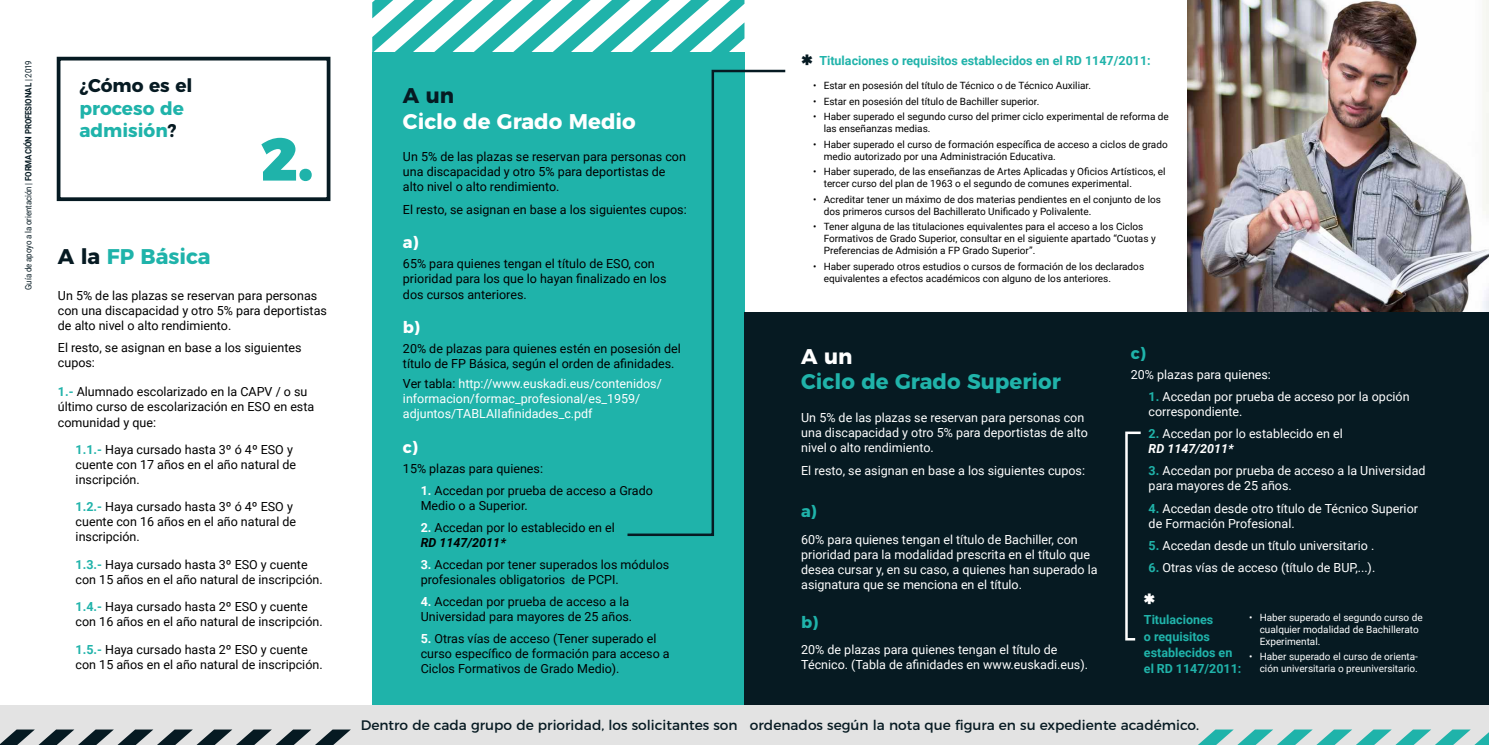
<style>
.page{position:relative;width:1489px;height:745px;background:#fff}
.page>*{position:absolute;margin:0;border:0;box-sizing:border-box;transform-origin:0 0}
.t1{font:900 60px "Montserrat";color:#1fb3aa}
.t2{font:700 31.25px "Montserrat";color:#061a22}
.t3{font:700 31.25px "Montserrat";color:#fff}
.t4{font:700 21.25px "Montserrat";color:#fff}
.t5{font:700 21.25px "Montserrat";color:#20b3aa}
.t6{font:700 21.25px "Montserrat";color:#1fb3aa}
.t7{font:700 21.25px "Montserrat";color:#061a22}
.t8{font:700 18.5px/22.1px "Montserrat";color:#1fb3aa}
.t9{font:700 18.5px "Montserrat";color:#061a22}
.t10{font:700 16.25px "Montserrat";color:#fff}
.t11{font:700 16.25px "Montserrat";color:#1fb3aa}
.t12{font:13.75px "Montserrat";color:#061a22}
.t13{font:12.5px/15px "Roboto";color:#000}
.t14{font:12.5px/15px "Roboto";color:#fff}
.t15{font:700 12.5px/16.2px "Roboto";color:#20b3aa}
.t16{font:10px/12px "Roboto";color:#000}
.t17{font:10px/12px "Roboto";color:#fff}
.t18{font:8.75px "Roboto";letter-spacing:-.01em;color:#061a22;scale:.9 1}
.s1{font-weight:700}
.s2{color:#061a22}
.s3{font-weight:700;color:#20b3aa}
.s4{color:#000}
.s5{font-weight:700;color:#fff}
.s6{font-weight:700;font-style:italic}
</style>
<div class="page">
<div style="left:372px;top:52px;width:372px;height:692px;background:#1fb3aa"></div>
<div style="left:57px;top:57px;width:273px;height:144px;border:4px solid #061a22"></div>
<svg style="left:372px;top:0;width:372px;height:52px"></svg>
<img style="left:1187px;top:0;width:301px;height:312px">
<div style="left:744px;top:312px;width:744px;height:432px;background:#061a22"></div>
<svg style="left:627px;top:68px;width:159px;height:468px"></svg>
<svg style="left:1125px;top:431px;width:16px;height:210px"></svg>
<div style="left:0;top:704px;width:1488px;height:40px;background:#e3e3e3"></div>
<svg style="left:0;top:729px;width:351px;height:15px"></svg>
<svg style="left:1199px;top:729px;width:289px;height:15px"></svg>
<p class="t18" style="left:22px;top:289px;width:256px;rotate:-90deg">Guía de apoyo a la orientación | <span class="s1">FORMACIÓN PROFESIONAL</span> | 2019</p>
<h3 class="t9" style="left:79px;top:71px;width:115px">¿Cómo es el</h3>
<h3 class="t8" style="left:79px;top:95px;width:106px">proceso de admisión<span class="s2">?</span></h3>
<h1 class="t1" style="left:260px;top:109px;width:54px">2.</h1>
<h3 class="t6" style="left:58px;top:238px;width:154px"><span class="s2">A la</span> FP Básica</h3>
<p class="t13" style="left:58px;top:287px;width:270px">Un 5% de las plazas se reservan para personas con una discapacidad y otro 5% para deportistas de alto nivel o alto rendimiento.</p>
<p class="t13" style="left:58px;top:339px;width:245px">El resto, se asignan en base a los siguientes cupos:</p>
<p class="t13" style="left:58px;top:384px;width:258px"><span class="s3">1.-</span> Alumnado escolarizado en la CAPV / o su último curso de escolarización en ESO en esta comunidad y que:</p>
<p class="t13" style="left:76px;top:441px;width:222px"><span class="s3">1.1.-</span> Haya cursado hasta 3º ó 4º ESO y cuente con 17 años en el año natural de inscripción.</p>
<p class="t13" style="left:76px;top:498px;width:222px"><span class="s3">1.2.-</span> Haya cursado hasta 3º ó 4º ESO y cuente con 16 años en el año natural de inscripción.</p>
<p class="t13" style="left:76px;top:556px;width:248px"><span class="s3">1.3.-</span> Haya cursado hasta 3º ESO y cuente con 15 años en el año natural de inscripción.</p>
<p class="t13" style="left:76px;top:598px;width:248px"><span class="s3">1.4.-</span> Haya cursado hasta 2º ESO y cuente con 16 años en el año natural de inscripción.</p>
<p class="t13" style="left:76px;top:641px;width:248px"><span class="s3">1.5.-</span> Haya cursado hasta 2º ESO y cuente con 15 años en el año natural de inscripción.</p>
<h3 class="t7" style="left:403px;top:78px;width:53px">A un</h3>
<h3 class="t4" style="left:403px;top:104px;width:234px">Ciclo de Grado Medio</h3>
<p class="t13" style="left:403px;top:149px;width:284px">Un 5% de las plazas se reservan para personas con una discapacidad y otro 5% para deportistas de alto nivel o alto rendimiento.</p>
<p class="t13" style="left:403px;top:201px;width:285px">El resto, se asignan en base a los siguientes cupos:</p>
<h3 class="t10" style="left:403px;top:229px;width:17px">a)</h3>
<p class="t13" style="left:403px;top:256px;width:265px">65% para quienes tengan el título de ESO, con prioridad para los que lo hayan finalizado en los dos cursos anteriores.</p>
<h3 class="t10" style="left:403px;top:314px;width:18px">b)</h3>
<p class="t13" style="left:403px;top:340px;width:279px">20% de plazas para quienes estén en posesión del título de FP Básica, según el orden de afinidades.</p>
<p class="t14" style="left:403px;top:375px;width:260px"><span class="s4">Ver tabla:</span> http://www.euskadi.eus/contenidos/ informacion/formac_profesional/es_1959/ adjuntos/TABLAIIafinidades_c.pdf</p>
<h3 class="t10" style="left:403px;top:433px;width:16px">c)</h3>
<p class="t13" style="left:403px;top:460px;width:142px">15% plazas para quienes:</p>
<p class="t13" style="left:420px;top:482px;width:234px"><span class="s5">1.</span> Accedan por prueba de acceso a Grado<br>Medio o a Superior.</p>
<p class="t13" style="left:420px;top:519px;width:196px"><span class="s5">2.</span> Accedan por lo establecido en el<br><span class="s6">RD 1147/2011*</span></p>
<p class="t13" style="left:420px;top:556px;width:250px"><span class="s5">3.</span> Accedan por tener superados los módulos profesionales obligatorios de PCPI.</p>
<p class="t13" style="left:420px;top:593px;width:213px"><span class="s5">4.</span> Accedan por prueba de acceso a la<br>Universidad para mayores de 25 años.</p>
<p class="t13" style="left:420px;top:630px;width:250px"><span class="s5">5.</span> Otras vías de acceso (Tener superado el curso específico de formación para acceso a<br>Ciclos Formativos de Grado Medio).</p>
<h2 class="t2" style="left:801px;top:40px;width:13px">*</h2>
<p class="t15" style="left:819px;top:51px;width:333px">Titulaciones o requisitos establecidos en el RD 1147/2011:</p>
<p class="t16" style="left:813px;top:79px;width:279px">• Estar en posesión del título de Técnico o de Técnico Auxiliar.</p>
<p class="t16" style="left:813px;top:95px;width:228px">• Estar en posesión del título de Bachiller superior.</p>
<p class="t16" style="left:823px;top:110px;width:346px;text-indent:-11px">• Haber superado el segundo curso del primer ciclo experimental de reforma de las enseñanzas medias.</p>
<p class="t16" style="left:823px;top:138px;width:345px;text-indent:-11px">• Haber superado el curso de formación específica de acceso a ciclos de grado medio autorizado por una Administración Educativa.</p>
<p class="t16" style="left:823px;top:165px;width:343px;text-indent:-11px">• Haber superado, de las enseñanzas de Artes Aplicadas y Oficios Artísticos, el tercer curso del plan de 1963 o el segundo de comunes experimental.</p>
<p class="t16" style="left:823px;top:193px;width:339px;text-indent:-11px">• Acreditar tener un máximo de dos materias pendientes en el conjunto de los dos primeros cursos del Bachillerato Unificado y Polivalente.</p>
<p class="t16" style="left:823px;top:220px;width:333px;text-indent:-11px">• Tener alguna de las titulaciones equivalentes para el acceso a los Ciclos<br>Formativos de Grado Superior, consultar en el siguiente apartado “Cuotas y<br>Preferencias de Admisión a FP Grado Superior”.</p>
<p class="t16" style="left:823px;top:260px;width:322px;text-indent:-11px">• Haber superado otros estudios o cursos de formación de los declarados equivalentes a efectos académicos con alguno de los anteriores.</p>
<h3 class="t4" style="left:801px;top:338px;width:53px">A un</h3>
<h3 class="t5" style="left:801px;top:364px;width:261px">Ciclo de Grado Superior</h3>
<p class="t14" style="left:801px;top:409px;width:288px">Un 5% de las plazas se reservan para personas con una discapacidad y otro 5% para deportistas de alto nivel o alto rendimiento.</p>
<p class="t14" style="left:801px;top:462px;width:285px">El resto, se asignan en base a los siguientes cupos:</p>
<h3 class="t11" style="left:801px;top:497px;width:17px">a)</h3>
<p class="t14" style="left:801px;top:531px;width:298px">60% para quienes tengan el título de Bachiller, con prioridad para la modalidad prescrita en el título que desea cursar y, en su caso, a quienes han superado la asignatura que se menciona en el título.</p>
<h3 class="t11" style="left:801px;top:608px;width:18px">b)</h3>
<p class="t14" style="left:801px;top:641px;width:288px">20% de plazas para quienes tengan el título de<br>Técnico. (Tabla de afinidades en www.euskadi.eus).</p>
<h3 class="t11" style="left:1130px;top:339px;width:16px">c)</h3>
<p class="t14" style="left:1130px;top:366px;width:142px">20% plazas para quienes:</p>
<p class="t14" style="left:1148px;top:388px;width:262px"><span class="s3">1.</span> Accedan por prueba de acceso por la opción correspondiente.</p>
<p class="t14" style="left:1148px;top:425px;width:196px"><span class="s3">2.</span> Accedan por lo establecido en el<br><span class="s6">RD 1147/2011*</span></p>
<p class="t14" style="left:1148px;top:462px;width:278px"><span class="s3">3.</span> Accedan por prueba de acceso a la Universidad para mayores de 25 años.</p>
<p class="t14" style="left:1148px;top:499px;width:271px"><span class="s3">4.</span> Accedan desde otro título de Técnico Superior de Formación Profesional.</p>
<p class="t14" style="left:1148px;top:537px;width:227px"><span class="s3">5.</span> Accedan desde un título universitario .</p>
<p class="t14" style="left:1148px;top:559px;width:228px"><span class="s3">6.</span> Otras vías de acceso (título de BUP,...).</p>
<h2 class="t3" style="left:1143px;top:579px;width:13px">*</h2>
<p class="t17" style="left:1259px;top:610px;width:164px;text-indent:-11px">• Haber superado el segundo curso de cualquier modalidad de Bachillerato<br>Experimental.</p>
<p class="t17" style="left:1248px;top:649px;width:170px;text-align:right">• Haber superado el curso de orienta&shy;ción universitaria o preuniversitario.</p>
<p class="t15" style="left:1143px;top:610px;width:99px">Titulaciones<br>o requisitos establecidos en el RD 1147/2011:</p>
<p class="t12" style="left:361px;top:713px;width:839px">Dentro de cada grupo de prioridad, los solicitantes son ordenados según la nota que figura en su expediente académico.</p>
</div>
